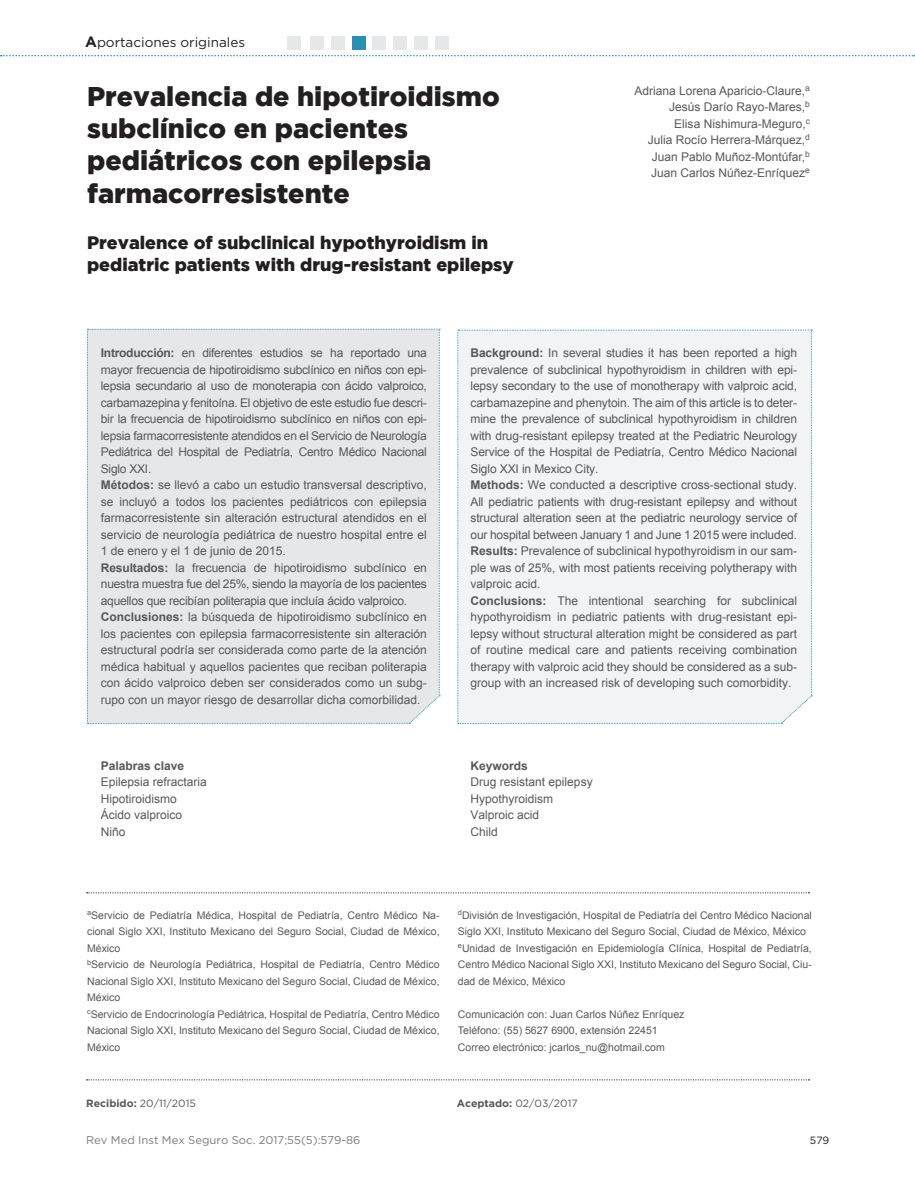
<style>
.page{position:relative;width:915px;height:1191px;background:#fff}
.page>*{position:absolute;margin:0;border:0;box-sizing:border-box;transform-origin:0 0}
.t1{font:900 27px/32.4px "Gotham";color:#231f20}
.Subtítulo_inglés{font:900 18px/21.6px "Gotham";color:#231f20}
.t2{font:13.5px "Gotham";color:#231f20}
.Resumen_destacado_in{font:12px/16.5px "Arial";letter-spacing:-.01em;color:#57585a;text-align:justify}
.Resumen_destacado_es{font:12px/16.5px "Arial";letter-spacing:-.005em;color:#57585a;text-align:justify}
.Autores{font:12px "Arial";color:#57585a}
.Keywords{font:12px "Arial";color:#57585a}
.Resumen_destacado_es-2{font:700 12px "Arial";color:#57585a}
.t3{font:11.25px "Gotham";color:#787a7d}
.Adscripciones{font:10.5px/16.5px "Arial";color:#57585a;text-align:justify}
.Recibido{font:10.5px "Gotham";color:#57585a}
.Folio_página_impar_b{font:10.5px "Gotham";color:#231f20}
.s1{font-weight:700;font-size:15px}
.s2{font-weight:700}
</style>
<div class="page">
<svg style="left:1px;top:55px;width:914px;height:1px"></svg>
<div style="left:287px;top:36px;width:14px;height:14px;background:#e6e7e9"></div>
<div style="left:87px;top:329px;width:353px;height:395px;background:#e6e7e9"></div>
<div style="left:457px;top:330px;width:355px;height:394px;background:#f2f3f4"></div>
<div style="left:310px;top:36px;width:13px;height:14px;background:#e6e7e9"></div>
<div style="left:351px;top:36px;width:14px;height:14px;background:#2a8fb0"></div>
<div style="left:331px;top:36px;width:13px;height:14px;background:#e6e7e9"></div>
<div style="left:372px;top:36px;width:14px;height:14px;background:#e6e7e9"></div>
<div style="left:414px;top:36px;width:13px;height:14px;background:#e6e7e9"></div>
<div style="left:393px;top:36px;width:14px;height:14px;background:#e6e7e9"></div>
<div style="left:435px;top:36px;width:13px;height:14px;background:#e6e7e9"></div>
<svg style="left:87px;top:892px;width:722px;height:1px"></svg>
<svg style="left:87px;top:1079px;width:722px;height:1px"></svg>
<p class="t2" style="left:85px;top:34px;width:161px"><span class="s1">A</span>portaciones originales</p>
<p class="t1" style="left:87px;top:79px;width:414px">Prevalencia de hipotiroidismo subclínico en pacientes pediátricos con epilepsia farmacorresistente</p>
<p class="Autores" style="left:634px;top:82px;width:177px">Adriana Lorena Aparicio-Claure,<sup>a</sup></p>
<p class="Autores" style="left:669px;top:99px;width:142px">Jesús Darío Rayo-Mares,<sup>b</sup></p>
<p class="Autores" style="left:674px;top:115px;width:137px">Elisa Nishimura-Meguro,<sup>c</sup></p>
<p class="Autores" style="left:647px;top:132px;width:164px">Julia Rocío Herrera-Márquez,<sup>d</sup></p>
<p class="Autores" style="left:651px;top:148px;width:160px">Juan Pablo Muñoz-Montúfar,<sup>b</sup></p>
<p class="Autores" style="left:651px;top:165px;width:160px">Juan Carlos Núñez-Enríquez<sup>e</sup></p>
<p class="Subtítulo_inglés" style="left:87px;top:231px;width:428px">Prevalence of subclinical hypothyroidism in pediatric patients with drug-resistant epilepsy</p>
<p class="Resumen_destacado_in" style="left:101px;top:345px;width:327px"><span class="s2">Introducción:</span> en diferentes estudios se ha reportado una mayor frecuencia de hipotiroidismo subclínico en niños con epi&shy;lepsia secundario al uso de monoterapia con ácido valproico, carbamazepina y fenitoína. El objetivo de este estudio fue descri&shy;bir la frecuencia de hipotiroidismo subclínico en niños con epi&shy;lepsia farmacorresistente atendidos en el Servicio de Neurología Pediátrica del Hospital de Pediatría, Centro Médico Nacional Siglo XXI.</p>
<p class="Resumen_destacado_in" style="left:101px;top:477px;width:327px"><span class="s2">Métodos:</span> se llevó a cabo un estudio transversal descriptivo, se incluyó a todos los pacientes pediátricos con epilepsia farmacorresistente sin alteración estructural atendidos en el servicio de neurología pediátrica de nuestro hospital entre el 1 de enero y el 1 de junio de 2015.</p>
<p class="Resumen_destacado_in" style="left:101px;top:559px;width:327px"><span class="s2">Resultados:</span> la frecuencia de hipotiroidismo subclínico en nuestra muestra fue del 25%, siendo la mayoría de los pacientes aquellos que recibían politerapia que incluía ácido valproico.</p>
<p class="Resumen_destacado_in" style="left:101px;top:609px;width:327px"><span class="s2">Conclusiones:</span> la búsqueda de hipotiroidismo subclínico en los pacientes con epilepsia farmacorresistente sin alteración estructural podría ser considerada como parte de la atención médica habitual y aquellos pacientes que reciban politerapia con ácido valproico deben ser considerados como un subg&shy;rupo con un mayor riesgo de desarrollar dicha comorbilidad.</p>
<p class="Resumen_destacado_es-2" style="left:101px;top:757px;width:85px">Palabras clave</p>
<p class="Keywords" style="left:101px;top:774px;width:108px">Epilepsia refractaria</p>
<p class="Keywords" style="left:101px;top:791px;width:78px">Hipotiroidismo</p>
<p class="Keywords" style="left:101px;top:807px;width:83px">Ácido valproico</p>
<p class="Keywords" style="left:101px;top:824px;width:26px">Niño</p>
<p class="Resumen_destacado_es" style="left:470px;top:345px;width:328px"><span class="s2">Background:</span> In several studies it has been reported a high prevalence of subclinical hypothyroidism in children with epi&shy;lepsy secondary to the use of monotherapy with valproic acid, carbamazepine and phenytoin. The aim of this article is to deter&shy;mine the prevalence of subclinical hypothyroidism in children with drug-resistant epilepsy treated at the Pediatric Neurology Service of the Hospital de Pediatría, Centro Médico Nacional Siglo XXI in Mexico City.</p>
<p class="Resumen_destacado_es" style="left:470px;top:477px;width:328px"><span class="s2">Methods:</span> We conducted a descriptive cross-sectional study.<br>All pediatric patients with drug-resistant epilepsy and without structural alteration seen at the pediatric neurology service of our hospital between January 1 and June 1 2015 were included.</p>
<p class="Resumen_destacado_es" style="left:470px;top:543px;width:328px"><span class="s2">Results:</span> Prevalence of subclinical hypothyroidism in our sam&shy;ple was of 25%, with most patients receiving polytherapy with valproic acid.</p>
<p class="Resumen_destacado_es" style="left:470px;top:592px;width:328px"><span class="s2">Conclusions:</span> The intentional searching for subclinical hypothyroidism in pediatric patients with drug-resistant epi&shy;lepsy without structural alteration might be considered as part of routine medical care and patients receiving combination therapy with valproic acid they should be considered as a sub&shy;group with an increased risk of developing such comorbidity.</p>
<p class="Resumen_destacado_es-2" style="left:470px;top:757px;width:59px">Keywords</p>
<p class="Keywords" style="left:470px;top:774px;width:124px">Drug resistant epilepsy</p>
<p class="Keywords" style="left:470px;top:791px;width:84px">Hypothyroidism</p>
<p class="Keywords" style="left:470px;top:807px;width:70px">Valproic acid</p>
<p class="Keywords" style="left:470px;top:824px;width:29px">Child</p>
<p class="Adscripciones" style="left:87px;top:907px;width:354px"><sup>a</sup>Servicio de Pediatría Médica, Hospital de Pediatría, Centro Médico Na&shy;cional Siglo XXI, Instituto Mexicano del Seguro Social, Ciudad de México, México</p>
<p class="Adscripciones" style="left:87px;top:956px;width:354px"><sup>b</sup>Servicio de Neurología Pediátrica, Hospital de Pediatría, Centro Médico Nacional Siglo XXI, Instituto Mexicano del Seguro Social, Ciudad de México, México</p>
<p class="Adscripciones" style="left:87px;top:1006px;width:354px"><sup>c</sup>Servicio de Endocrinología Pediátrica, Hospital de Pediatría, Centro Médico Nacional Siglo XXI, Instituto Mexicano del Seguro Social, Ciudad de México, México</p>
<p class="Adscripciones" style="left:458px;top:907px;width:355px"><sup>d</sup>División de Investigación, Hospital de Pediatría del Centro Médico Nacional<br>Siglo XXI, Instituto Mexicano del Seguro Social, Ciudad de México, México</p>
<p class="Adscripciones" style="left:458px;top:940px;width:355px"><sup>e</sup>Unidad de Investigación en Epidemiología Clínica, Hospital de Pediatría, Centro Médico Nacional Siglo XXI, Instituto Mexicano del Seguro Social, Ciu&shy;dad de México, México</p>
<p class="Adscripciones" style="left:458px;top:1006px;width:228px">Comunicación con: Juan Carlos Núñez Enríquez</p>
<p class="Adscripciones" style="left:458px;top:1022px;width:201px">Teléfono: (55) 5627 6900, extensión 22451</p>
<p class="Adscripciones" style="left:458px;top:1039px;width:208px">Correo electrónico: jcarlos_nu@hotmail.com</p>
<p class="Recibido" style="left:86px;top:1096px;width:111px"><span class="s2">Recibido:</span> 20/11/2015</p>
<p class="Recibido" style="left:456px;top:1096px;width:122px"><span class="s2">Aceptado:</span> 02/03/2017</p>
<p class="t3" style="left:86px;top:1133px;width:276px">Rev Med Inst Mex Seguro Soc. 2017;55(5):579-86</p>
<p class="Folio_página_impar_b" style="left:809px;top:1133px;width:21px">579</p>
</div>
